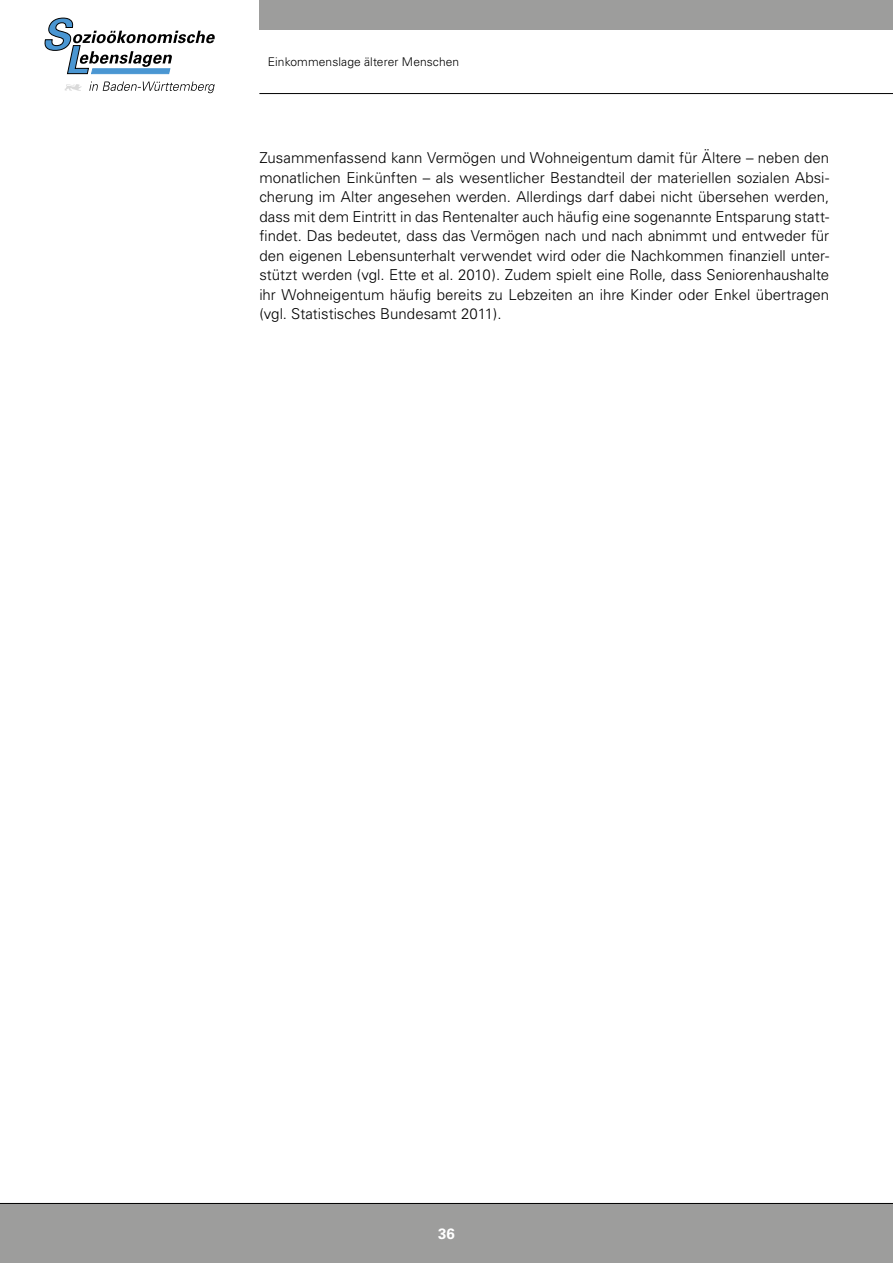
<style>
.page{position:relative;width:893px;height:1263px;background:#fff}
.page>*{position:absolute;margin:0;border:0;box-sizing:border-box;transform-origin:0 0}
.t1{font:300 15px/19.5px "Univers";color:#000;text-align:justify}
.t2{font:700 15px "Univers";color:#fff}
.t3{font:300 12px "Univers";letter-spacing:.01em;color:#000}
</style>
<div class="page">
<div style="left:259px;top:0;width:634px;height:30px;background:#9d9d9c"></div>
<div style="left:0;top:1203px;width:893px;height:60px;background:#9d9d9c"></div>
<hr style="left:259px;top:93px;width:634px;height:1px;background:#000">
<hr style="left:0;top:1203px;width:893px;height:1px;background:#000">
<svg style="left:89px;top:82px;width:126px;height:11px"></svg>
<svg style="left:65px;top:84px;width:17px;height:7px"></svg>
<svg style="left:44px;top:17px;width:171px;height:58px"></svg>
<p class="t3" style="left:268px;top:55px;width:193px">Einkommenslage älterer Menschen</p>
<p class="t1" style="left:259px;top:148px;width:571px">Zusammenfassend kann Vermögen und Wohneigentum damit für Ältere – neben den monatlichen Einkünften – als wesentlicher Bestandteil der materiellen sozialen Absi&shy;cherung im Alter angesehen werden. Allerdings darf dabei nicht übersehen werden, dass mit dem Eintritt in das Rentenalter auch häufig eine sogenannte Entsparung statt&shy;findet. Das bedeutet, dass das Vermögen nach und nach abnimmt und entweder für den eigenen Lebensunterhalt verwendet wird oder die Nachkommen finanziell unter&shy;stützt werden (vgl. Ette et al. 2010). Zudem spielt eine Rolle, dass Seniorenhaushalte ihr Wohneigentum häufig bereits zu Lebzeiten an ihre Kinder oder Enkel übertragen (vgl. Statistisches Bundesamt 2011).</p>
<p class="t2" style="left:438px;top:1225px;width:18px">36</p>
</div>
